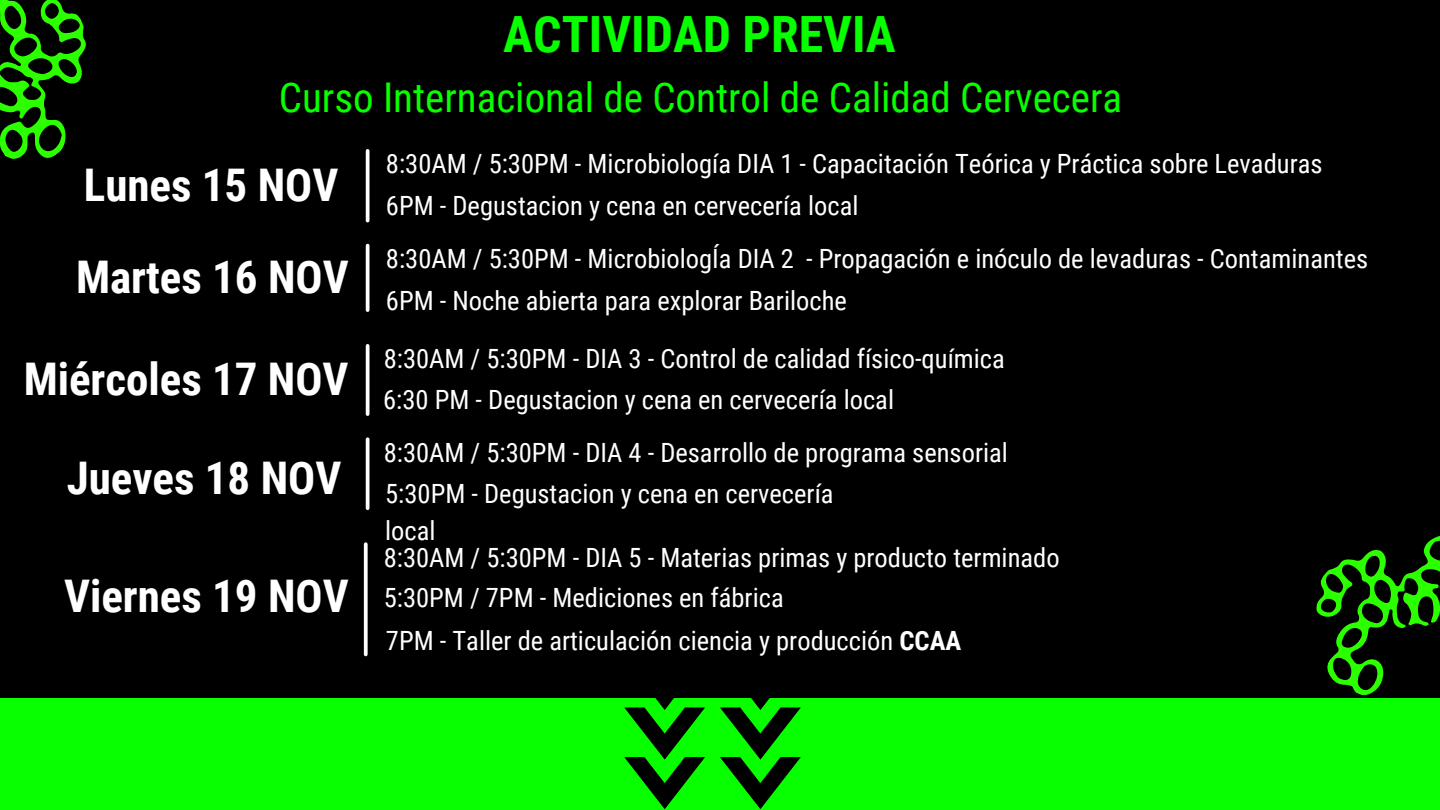
<style>
.page{position:relative;width:1440px;height:810px;background:#000}
.page>*{position:absolute;margin:0;border:0;box-sizing:border-box;transform-origin:0 0}
.t1{font:700 50px "Roboto Condensed";color:#07ff00}
.t2{font:700 45px "Roboto Condensed";color:#fff}
.t3{font:41px "Roboto Condensed";color:#07ff00}
.t4{font:26.5px/36.8px "Roboto Condensed";color:#fff}
.s1{font-weight:700}
</style>
<div class="page">
<div style="left:0;top:698px;width:1440px;height:112px;background:#07ff00"></div>
<svg style="left:720px;top:698px;width:81px;height:111px"></svg>
<svg style="left:624px;top:698px;width:81px;height:111px"></svg>
<svg style="left:0;top:0;width:86px;height:159px"></svg>
<svg style="left:366px;top:151px;width:4px;height:70px"></svg>
<svg style="left:366px;top:246px;width:4px;height:64px"></svg>
<hr style="left:366px;top:346px;width:3px;height:68px;background:#fff">
<hr style="left:366px;top:439px;width:3px;height:69px;background:#fff">
<svg style="left:364px;top:544px;width:4px;height:110px"></svg>
<svg style="left:1316px;top:535px;width:124px;height:161px"></svg>
<p class="t1" style="left:503px;top:5px;width:394px">ACTIVIDAD PREVIA</p>
<p class="t3" style="left:279px;top:74px;width:845px">Curso Internacional de Control de Calidad Cervecera</p>
<p class="t2" style="left:84px;top:159px;width:256px">Lunes 15 NOV</p>
<p class="t2" style="left:76px;top:251px;width:274px">Martes 16 NOV</p>
<p class="t2" style="left:24px;top:353px;width:326px">Miércoles 17 NOV</p>
<p class="t2" style="left:67px;top:452px;width:276px">Jueves 18 NOV</p>
<p class="t2" style="left:64px;top:570px;width:286px">Viernes 19 NOV</p>
<p class="t4" style="left:386px;top:146px;width:938px">8:30AM / 5:30PM - Microbiología DIA 1 - Capacitación Teórica y Práctica sobre Levaduras</p>
<p class="t4" style="left:386px;top:188px;width:474px">6PM - Degustacion y cena en cervecería local</p>
<p class="t4" style="left:386px;top:241px;width:984px">8:30AM / 5:30PM - MicrobiologÍa DIA 2 - Propagación e inóculo de levaduras - Contaminantes</p>
<p class="t4" style="left:386px;top:283px;width:462px">6PM - Noche abierta para explorar Bariloche</p>
<p class="t4" style="left:384px;top:341px;width:623px">8:30AM / 5:30PM - DIA 3 - Control de calidad físico-química</p>
<p class="t4" style="left:383px;top:382px;width:512px">6:30 PM - Degustacion y cena en cervecería local</p>
<p class="t4" style="left:384px;top:434px;width:626px">8:30AM / 5:30PM - DIA 4 - Desarrollo de programa sensorial</p>
<p class="t4" style="left:385px;top:476px;width:450px">5:30PM - Degustacion y cena en cervecería local</p>
<p class="t4" style="left:384px;top:539px;width:677px">8:30AM / 5:30PM - DIA 5 - Materias primas y producto terminado</p>
<p class="t4" style="left:384px;top:580px;width:402px">5:30PM / 7PM - Mediciones en fábrica</p>
<p class="t4" style="left:386px;top:623px;width:577px">7PM - Taller de articulación ciencia y producción <span class="s1">CCAA</span></p>
</div>
